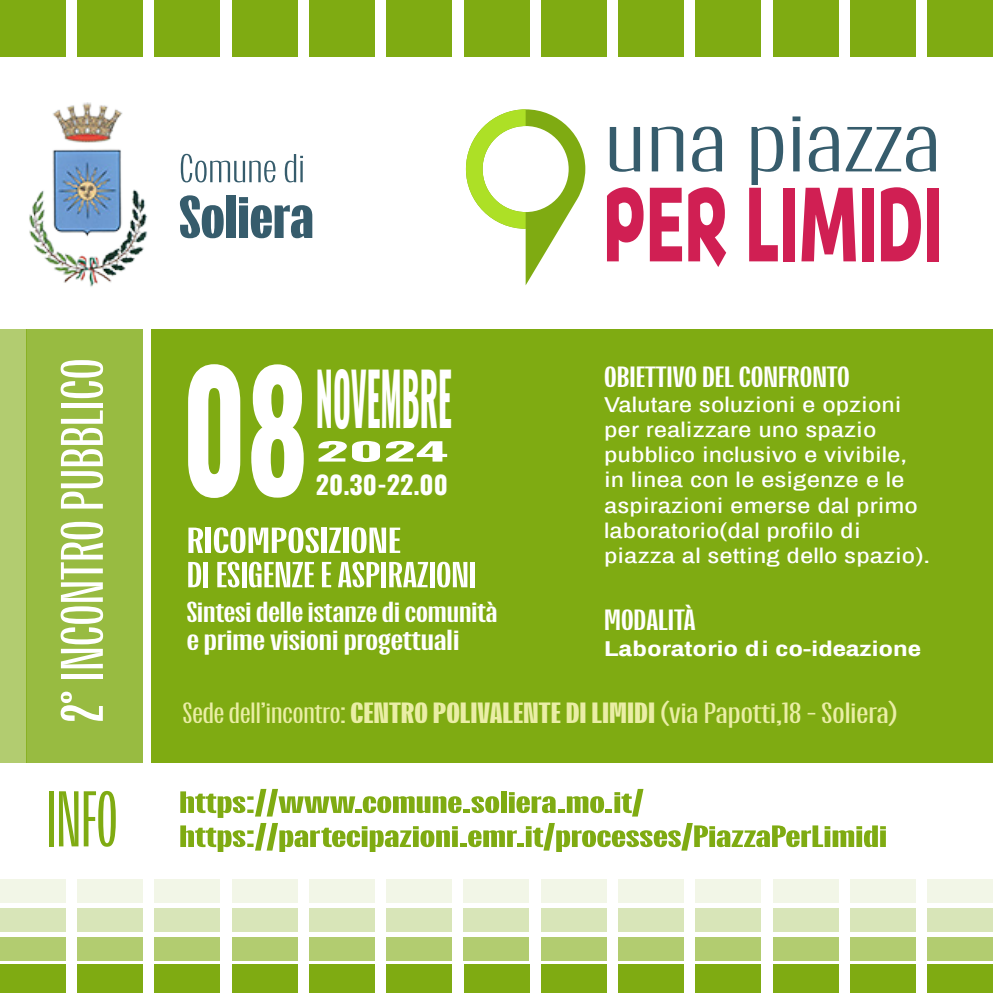
<style>
.page{position:relative;width:993px;height:993px;background:#fff}
.page>*{position:absolute;margin:0;border:0;box-sizing:border-box;transform-origin:0 0}
.t1{font:115.67px "Braah One";color:#d01f53;scale:.6 1}
.t2{font:300 77.17px "New Title";color:#365c6c;scale:2.13 1}
.t3{font:72.45px "New Title";color:#7fab12;scale:1.13 1}
.t4{font:700 71.92px "Oswald";color:#fff;scale:.42 1}
.t5{font:700 55.65px "New Title";color:#365c6c;scale:1.6 1}
.t6{font:55.12px "New Title";color:#fff;scale:1.49 1}
.t7{font:300 37.1px "New Title";color:#365c6c;scale:1.6 1}
.t8{font:500 33.43px/34.3px "New Title";color:#fff;scale:1.96 1}
.t9{font:700 28.35px/33.9px "New Title";color:#7fab12;scale:2 1}
.t10{font:26.95px "New Title";color:#eaeea6;scale:1.59 1}
.t11{font:500 26.95px "New Title";color:#fff;scale:1.75 1}
.t12{font:500 26.6px/28.5px "New Title";color:#fff;scale:1.71 1}
.t13{font:700 25.2px/33.6px "Oswald";color:#fff;scale:2.52 1}
.t14{font:21px/25.2px "Archivo Narrow";color:#fff;scale:1.4 1}
.t15{font:700 21px "Archivo Narrow";color:#fff;scale:1.4 1}
.s1{font-weight:500}
.s2{font-size:159.6px}
.s3{font-weight:700}
</style>
<div class="page">
<div style="left:152px;top:329px;width:840px;height:433px;background:#7fab12"></div>
<div style="left:27px;top:329px;width:115px;height:433px;background:#98bb41"></div>
<svg style="left:466px;top:109px;width:119px;height:176px"></svg>
<img style="left:29px;top:102px;width:119px;height:185px">
<div style="left:0;top:0;width:65px;height:56px;background:#7fab12"></div>
<div style="left:77px;top:0;width:65px;height:56px;background:#7fab12"></div>
<div style="left:154px;top:0;width:66px;height:56px;background:#7fab12"></div>
<div style="left:232px;top:0;width:65px;height:56px;background:#7fab12"></div>
<div style="left:309px;top:0;width:65px;height:56px;background:#7fab12"></div>
<div style="left:386px;top:0;width:65px;height:56px;background:#7fab12"></div>
<div style="left:463px;top:0;width:66px;height:56px;background:#7fab12"></div>
<div style="left:541px;top:0;width:65px;height:56px;background:#7fab12"></div>
<div style="left:618px;top:0;width:65px;height:56px;background:#7fab12"></div>
<div style="left:695px;top:0;width:65px;height:56px;background:#7fab12"></div>
<div style="left:772px;top:0;width:66px;height:56px;background:#7fab12"></div>
<div style="left:850px;top:0;width:65px;height:56px;background:#7fab12"></div>
<div style="left:927px;top:0;width:65px;height:56px;background:#7fab12"></div>
<div style="left:0;top:963px;width:65px;height:29px;background:#7fab12"></div>
<div style="left:0;top:936px;width:65px;height:24px;background:#b2cc70"></div>
<div style="left:0;top:908px;width:65px;height:24px;background:#d8e5b8"></div>
<div style="left:77px;top:963px;width:65px;height:29px;background:#7fab12"></div>
<div style="left:77px;top:936px;width:65px;height:24px;background:#b2cc70"></div>
<div style="left:77px;top:908px;width:65px;height:24px;background:#d8e5b8"></div>
<div style="left:154px;top:963px;width:66px;height:29px;background:#7fab12"></div>
<div style="left:154px;top:936px;width:66px;height:24px;background:#b2cc70"></div>
<div style="left:154px;top:908px;width:66px;height:24px;background:#d8e5b8"></div>
<div style="left:232px;top:963px;width:65px;height:29px;background:#7fab12"></div>
<div style="left:232px;top:936px;width:65px;height:24px;background:#b2cc70"></div>
<div style="left:232px;top:908px;width:65px;height:24px;background:#d8e5b8"></div>
<div style="left:309px;top:963px;width:65px;height:29px;background:#7fab12"></div>
<div style="left:309px;top:936px;width:65px;height:24px;background:#b2cc70"></div>
<div style="left:309px;top:908px;width:65px;height:24px;background:#d8e5b8"></div>
<div style="left:386px;top:963px;width:65px;height:29px;background:#7fab12"></div>
<div style="left:386px;top:936px;width:65px;height:24px;background:#b2cc70"></div>
<div style="left:386px;top:908px;width:65px;height:24px;background:#d8e5b8"></div>
<div style="left:463px;top:963px;width:66px;height:29px;background:#7fab12"></div>
<div style="left:463px;top:936px;width:66px;height:24px;background:#b2cc70"></div>
<div style="left:463px;top:908px;width:66px;height:24px;background:#d8e5b8"></div>
<div style="left:541px;top:963px;width:65px;height:29px;background:#7fab12"></div>
<div style="left:541px;top:936px;width:65px;height:24px;background:#b2cc70"></div>
<div style="left:541px;top:908px;width:65px;height:24px;background:#d8e5b8"></div>
<div style="left:618px;top:963px;width:65px;height:29px;background:#7fab12"></div>
<div style="left:618px;top:936px;width:65px;height:24px;background:#b2cc70"></div>
<div style="left:618px;top:908px;width:65px;height:24px;background:#d8e5b8"></div>
<div style="left:695px;top:963px;width:65px;height:29px;background:#7fab12"></div>
<div style="left:695px;top:936px;width:65px;height:24px;background:#b2cc70"></div>
<div style="left:695px;top:908px;width:65px;height:24px;background:#d8e5b8"></div>
<div style="left:772px;top:963px;width:66px;height:29px;background:#7fab12"></div>
<div style="left:772px;top:936px;width:66px;height:24px;background:#b2cc70"></div>
<div style="left:772px;top:908px;width:66px;height:24px;background:#d8e5b8"></div>
<div style="left:850px;top:963px;width:65px;height:29px;background:#7fab12"></div>
<div style="left:850px;top:936px;width:65px;height:24px;background:#b2cc70"></div>
<div style="left:850px;top:908px;width:65px;height:24px;background:#d8e5b8"></div>
<div style="left:927px;top:963px;width:65px;height:29px;background:#7fab12"></div>
<div style="left:927px;top:936px;width:65px;height:24px;background:#b2cc70"></div>
<div style="left:927px;top:908px;width:65px;height:24px;background:#d8e5b8"></div>
<div style="left:0;top:878px;width:65px;height:24px;background:#f2f6e7"></div>
<div style="left:77px;top:878px;width:65px;height:24px;background:#f2f6e7"></div>
<div style="left:154px;top:878px;width:66px;height:24px;background:#f2f6e7"></div>
<div style="left:232px;top:878px;width:65px;height:24px;background:#f2f6e7"></div>
<div style="left:309px;top:878px;width:65px;height:24px;background:#f2f6e7"></div>
<div style="left:386px;top:878px;width:65px;height:24px;background:#f2f6e7"></div>
<div style="left:463px;top:878px;width:66px;height:24px;background:#f2f6e7"></div>
<div style="left:541px;top:878px;width:65px;height:24px;background:#f2f6e7"></div>
<div style="left:618px;top:878px;width:65px;height:24px;background:#f2f6e7"></div>
<div style="left:695px;top:878px;width:65px;height:24px;background:#f2f6e7"></div>
<div style="left:772px;top:878px;width:66px;height:24px;background:#f2f6e7"></div>
<div style="left:850px;top:878px;width:65px;height:24px;background:#f2f6e7"></div>
<div style="left:927px;top:878px;width:65px;height:24px;background:#f2f6e7"></div>
<div style="left:0;top:329px;width:27px;height:433px;background:#b2cc70"></div>
<h3 class="t6" style="left:51px;top:721px;width:245px;rotate:-90deg"><span class="s1">2°</span> INCONTRO PUBBLICO</h3>
<h3 class="t3" style="left:46px;top:777px;width:65px">INFO</h3>
<h3 class="t7" style="left:179px;top:147px;width:80px">Comune di</h3>
<h3 class="t5" style="left:179px;top:185px;width:86px">Soliera</h3>
<h3 class="t4" style="left:182px;top:361px;width:644px"><span class="s2">08</span> NOVEMBRE</h3>
<p class="t13" style="left:316px;top:436px;width:54px">2024<br>20.30-22.00</p>
<h3 class="t8" style="left:187px;top:523px;width:149px">RICOMPOSIZIONE<br>DI ESIGENZE E ASPIRAZIONI</h3>
<p class="t12" style="left:187px;top:597px;width:183px">Sintesi delle istanze di comunità e prime visioni progettuali</p>
<h2 class="t2" style="left:604px;top:98px;width:160px">una piazza</h2>
<h1 class="t1" style="left:603px;top:154px;width:566px">PER LIMIDI</h1>
<p class="t11" style="left:604px;top:361px;width:142px">OBIETTIVO DEL CONFRONTO</p>
<p class="t14" style="left:604px;top:391px;width:234px">Valutare soluzioni e opzioni per realizzare uno spazio pubblico inclusivo e vivibile, in linea con le esigenze e le aspirazioni emerse dal primo laboratorio(dal profilo di piazza al setting dello spazio).</p>
<p class="t11" style="left:604px;top:604px;width:54px">MODALITÀ</p>
<p class="t15" style="left:604px;top:633px;width:228px">Laboratorio di co-ideazione</p>
<p class="t10" style="left:183px;top:696px;width:451px">Sede dell’incontro: <span class="s3">CENTRO POLIVALENTE DI LIMIDI</span> (via Papotti,18 - Soliera)</p>
<h3 class="t9" style="left:179px;top:785px;width:355px">https://www.comune.soliera.mo.it/ https://partecipazioni.emr.it/processes/PiazzaPerLimidi</h3>
</div>
